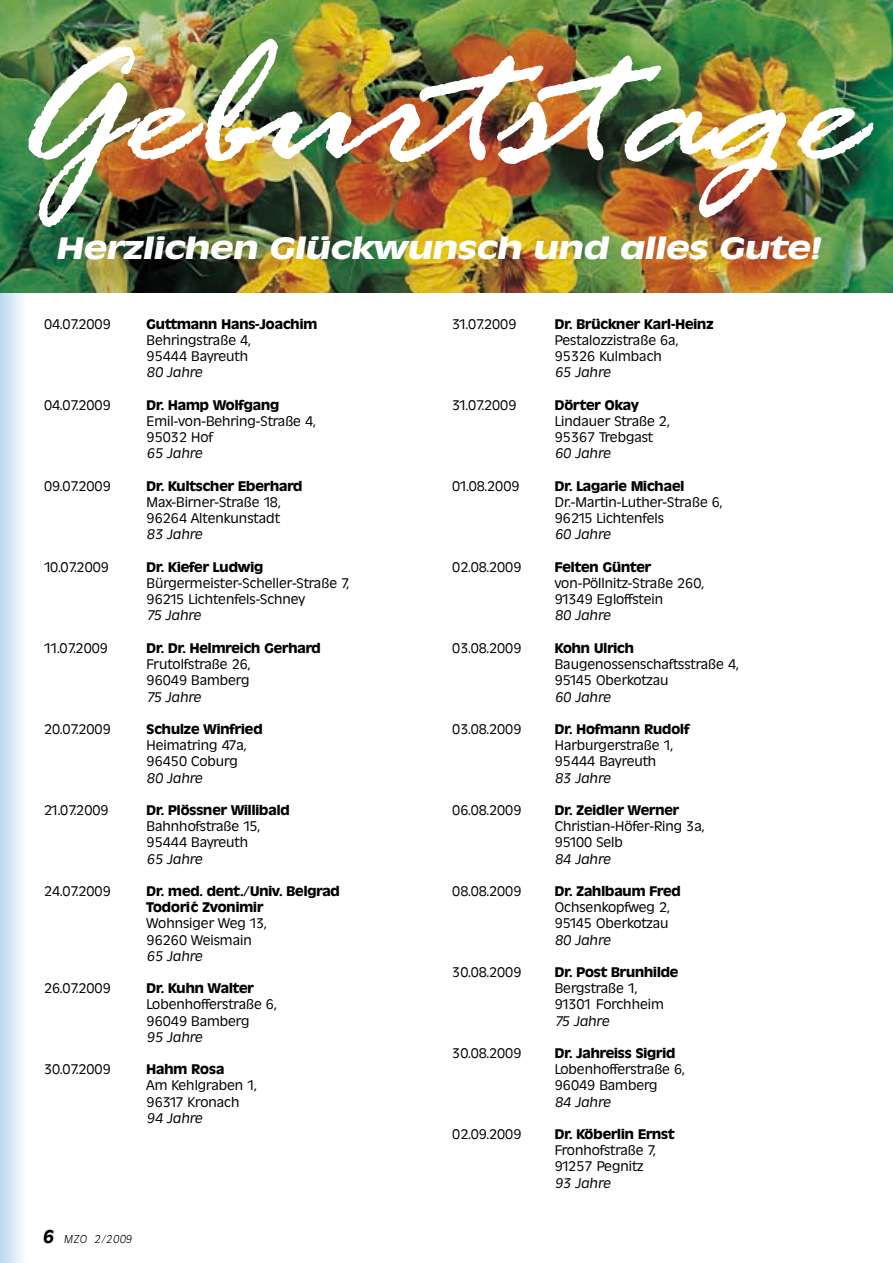
<style>
.page{position:relative;width:893px;height:1263px;background:#fff}
.page>*{position:absolute;margin:0;border:0;box-sizing:border-box;transform-origin:0 0}
.t1{font:italic 187.95px "Rage";color:#fff;scale:1.15 1}
.t2{font:italic 700 30px "Ravenna";color:#fff;scale:1.3 1}
.t3{font:13.5px/16.2px "Ravenna";color:#010000;scale:1.05 1}
.t4{font:700 13.5px/16.2px "Ravenna";color:#010000;scale:1.05 1}
.t5{font:italic 13.5px "Ravenna";color:#010000;scale:1.05 1}
.t6{font:italic 300 12px "Ravenna";color:#010000}
.s1{font-weight:700;font-size:18px}
</style>
<div class="page">
<div style="left:0;top:0;width:26px;height:1263px;background:linear-gradient(to right,#b9d7ee,#f9fcfe)"></div>
<img style="left:0;top:0;width:893px;height:292px">
<h1 class="t1" style="left:11px;top:8px;width:743px">Geburtstage</h1>
<h2 class="t2" style="left:56px;top:231px;width:589px">Herzlichen Glückwunsch und alles Gute!</h2>
<p class="t3" style="left:44px;top:316px;width:65px">04.07.2009</p>
<p class="t4" style="left:147px;top:316px;width:164px">Guttmann Hans-Joachim</p>
<p class="t3" style="left:147px;top:332px;width:101px">Behringstraße 4,<br>95444 Bayreuth</p>
<p class="t5" style="left:147px;top:365px;width:54px">80 Jahre</p>
<p class="t3" style="left:44px;top:397px;width:65px">04.07.2009</p>
<p class="t4" style="left:147px;top:397px;width:128px">Dr. Hamp Wolfgang</p>
<p class="t3" style="left:147px;top:413px;width:163px">Emil-von-Behring-Straße 4,<br>95032 Hof</p>
<p class="t5" style="left:147px;top:446px;width:54px">65 Jahre</p>
<p class="t3" style="left:44px;top:478px;width:65px">09.07.2009</p>
<p class="t4" style="left:147px;top:478px;width:150px">Dr. Kultscher Eberhard</p>
<p class="t3" style="left:147px;top:494px;width:129px">Max-Birner-Straße 18,<br>96264 Altenkunstadt</p>
<p class="t5" style="left:147px;top:527px;width:54px">83 Jahre</p>
<p class="t3" style="left:44px;top:559px;width:63px">10.07.2009</p>
<p class="t4" style="left:147px;top:559px;width:113px">Dr. Kiefer Ludwig</p>
<p class="t3" style="left:147px;top:575px;width:194px">Bürgermeister-Scheller-Straße 7,<br>96215 Lichtenfels-Schney</p>
<p class="t5" style="left:147px;top:608px;width:53px">75 Jahre</p>
<p class="t3" style="left:44px;top:640px;width:62px">11.07.2009</p>
<p class="t4" style="left:147px;top:640px;width:167px">Dr. Dr. Helmreich Gerhard</p>
<p class="t3" style="left:147px;top:656px;width:100px">Frutolfstraße 26,<br>96049 Bamberg</p>
<p class="t5" style="left:147px;top:689px;width:53px">75 Jahre</p>
<p class="t3" style="left:44px;top:721px;width:65px">20.07.2009</p>
<p class="t4" style="left:147px;top:721px;width:112px">Schulze Winfried</p>
<p class="t3" style="left:147px;top:737px;width:96px">Heimatring 47a,<br>96450 Coburg</p>
<p class="t5" style="left:147px;top:770px;width:54px">80 Jahre</p>
<p class="t3" style="left:44px;top:802px;width:63px">21.07.2009</p>
<p class="t4" style="left:147px;top:802px;width:138px">Dr. Plössner Willibald</p>
<p class="t3" style="left:147px;top:818px;width:109px">Bahnhofstraße 15,<br>95444 Bayreuth</p>
<p class="t5" style="left:147px;top:851px;width:54px">65 Jahre</p>
<p class="t3" style="left:44px;top:883px;width:65px">24.07.2009</p>
<p class="t4" style="left:147px;top:883px;width:185px">Dr. med. dent./Univ. Belgrad<br>Todoric Zvonimir</p>
<p class="t4" style="left:191px;top:899px;width:6px">´</p>
<p class="t3" style="left:147px;top:915px;width:116px">Wohnsiger Weg 13,<br>96260 Weismain</p>
<p class="t5" style="left:147px;top:948px;width:54px">65 Jahre</p>
<p class="t3" style="left:44px;top:980px;width:65px">26.07.2009</p>
<p class="t4" style="left:147px;top:980px;width:103px">Dr. Kuhn Walter</p>
<p class="t3" style="left:147px;top:996px;width:125px">Lobenhofferstraße 6,<br>96049 Bamberg</p>
<p class="t5" style="left:147px;top:1029px;width:54px">95 Jahre</p>
<p class="t3" style="left:44px;top:1061px;width:65px">30.07.2009</p>
<p class="t4" style="left:147px;top:1061px;width:75px">Hahm Rosa</p>
<p class="t3" style="left:147px;top:1077px;width:106px">Am Kehlgraben 1,<br>96317 Kronach</p>
<p class="t5" style="left:147px;top:1110px;width:54px">94 Jahre</p>
<p class="t6" style="left:43px;top:1232px;width:91px"><span class="s1">6</span> MZO 2/2009</p>
<p class="t3" style="left:452px;top:316px;width:63px">31.07.2009</p>
<p class="t4" style="left:555px;top:316px;width:153px">Dr. Brückner Karl-Heinz</p>
<p class="t3" style="left:555px;top:332px;width:119px">Pestalozzistraße 6a,<br>95326 Kulmbach</p>
<p class="t5" style="left:555px;top:365px;width:54px">65 Jahre</p>
<p class="t3" style="left:452px;top:397px;width:63px">31.07.2009</p>
<p class="t4" style="left:555px;top:397px;width:81px">Dörter Okay</p>
<p class="t3" style="left:555px;top:413px;width:111px">Lindauer Straße 2,<br>95367 Trebgast</p>
<p class="t5" style="left:555px;top:446px;width:54px">60 Jahre</p>
<p class="t3" style="left:452px;top:478px;width:66px">01.08.2009</p>
<p class="t4" style="left:555px;top:478px;width:125px">Dr. Lagarie Michael</p>
<p class="t3" style="left:555px;top:494px;width:161px">Dr.-Martin-Luther-Straße 6,<br>96215 Lichtenfels</p>
<p class="t5" style="left:555px;top:527px;width:54px">60 Jahre</p>
<p class="t3" style="left:452px;top:559px;width:67px">02.08.2009</p>
<p class="t4" style="left:555px;top:559px;width:93px">Felten Günter</p>
<p class="t3" style="left:555px;top:575px;width:144px">von-Pöllnitz-Straße 260,<br>91349 Egloffstein</p>
<p class="t5" style="left:555px;top:608px;width:54px">80 Jahre</p>
<p class="t3" style="left:452px;top:640px;width:67px">03.08.2009</p>
<p class="t4" style="left:555px;top:640px;width:77px">Kohn Ulrich</p>
<p class="t3" style="left:555px;top:656px;width:177px">Baugenossenschaftsstraße 4,<br>95145 Oberkotzau</p>
<p class="t5" style="left:555px;top:689px;width:54px">60 Jahre</p>
<p class="t3" style="left:452px;top:721px;width:67px">03.08.2009</p>
<p class="t4" style="left:555px;top:721px;width:129px">Dr. Hofmann Rudolf</p>
<p class="t3" style="left:555px;top:737px;width:114px">Harburgerstraße 1,<br>95444 Bayreuth</p>
<p class="t5" style="left:555px;top:770px;width:54px">83 Jahre</p>
<p class="t3" style="left:452px;top:802px;width:67px">06.08.2009</p>
<p class="t4" style="left:555px;top:802px;width:120px">Dr. Zeidler Werner</p>
<p class="t3" style="left:555px;top:818px;width:144px">Christian-Höfer-Ring 3a,<br>95100 Selb</p>
<p class="t5" style="left:555px;top:851px;width:54px">84 Jahre</p>
<p class="t3" style="left:452px;top:883px;width:67px">08.08.2009</p>
<p class="t4" style="left:555px;top:883px;width:121px">Dr. Zahlbaum Fred</p>
<p class="t3" style="left:555px;top:899px;width:111px">Ochsenkopfweg 2,<br>95145 Oberkotzau</p>
<p class="t5" style="left:555px;top:932px;width:54px">80 Jahre</p>
<p class="t3" style="left:452px;top:964px;width:67px">30.08.2009</p>
<p class="t4" style="left:555px;top:964px;width:119px">Dr. Post Brunhilde</p>
<p class="t3" style="left:555px;top:980px;width:105px">Bergstraße 1,<br>91301 Forchheim</p>
<p class="t5" style="left:555px;top:1013px;width:53px">75 Jahre</p>
<p class="t3" style="left:452px;top:1045px;width:67px">30.08.2009</p>
<p class="t4" style="left:555px;top:1045px;width:116px">Dr. Jahreiss Sigrid</p>
<p class="t3" style="left:555px;top:1061px;width:125px">Lobenhofferstraße 6,<br>96049 Bamberg</p>
<p class="t5" style="left:555px;top:1094px;width:54px">84 Jahre</p>
<p class="t3" style="left:452px;top:1126px;width:67px">02.09.2009</p>
<p class="t4" style="left:555px;top:1126px;width:116px">Dr. Köberlin Ernst</p>
<p class="t3" style="left:555px;top:1142px;width:98px">Fronhofstraße 7,<br>91257 Pegnitz</p>
<p class="t5" style="left:555px;top:1175px;width:54px">93 Jahre</p>
</div>
